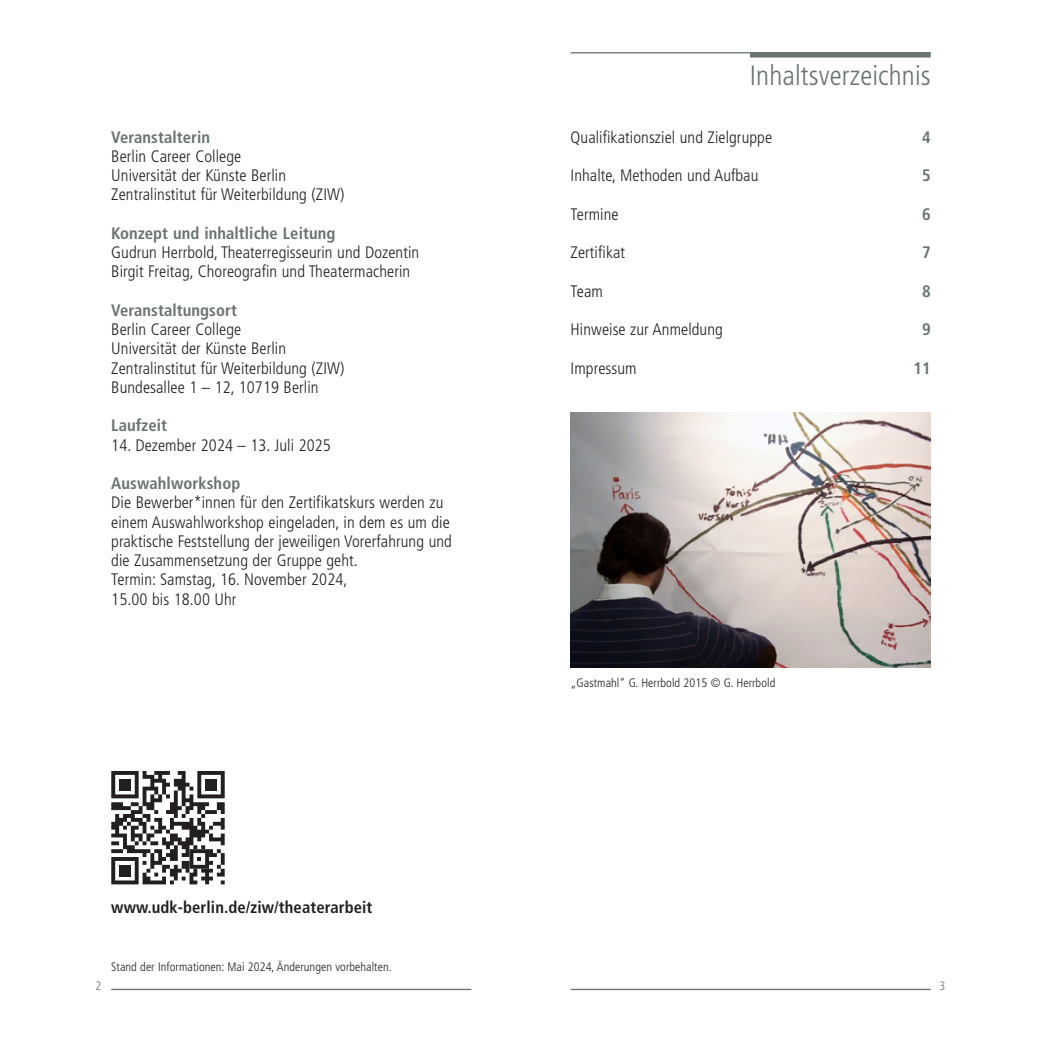
<style>
.page{position:relative;width:1042px;height:1042px;background:#fff}
.page>*{position:absolute;margin:0;border:0;box-sizing:border-box;transform-origin:0 0}
.titel_rechts{font:300 condensed 28px "Frutiger LT Std";letter-spacing:.005em;color:#697374}
.fliesstext_D{font:300 condensed 16.62px/19.2px "Frutiger LT Std";letter-spacing:.005em;color:#231f20}
.Inhaltsverzeichnis{font:300 condensed 16.62px "Frutiger LT Std";letter-spacing:.005em;color:#231f20}
.bold_grau{font:700 condensed 16.62px "Frutiger LT Std";letter-spacing:.005em;color:#697374}
.bold_schwarz{font:700 condensed 16.62px "Frutiger LT Std";letter-spacing:.005em;color:#231f20}
.fliesstext_D-2{font:300 condensed 12.25px "Frutiger LT Std";letter-spacing:.005em;color:#231f20}
.impressum{font:300 condensed 12.25px "Frutiger LT Std";letter-spacing:.005em;color:#231f20}
.t1{font:300 condensed 12.25px "Frutiger LT Std";color:#697374}
</style>
<div class="page">
<hr style="left:111px;top:989px;width:360px;height:1px;background:#697374">
<hr style="left:570px;top:989px;width:360px;height:1px;background:#697374">
<hr style="left:570px;top:52px;width:360px;height:1px;background:#697374">
<div style="left:750px;top:52px;width:180px;height:6px;background:#697374"></div>
<img style="left:570px;top:412px;width:360px;height:256px">
<svg style="left:111px;top:771px;width:114px;height:113px"></svg>
<p class="bold_grau" style="left:111px;top:127px;width:100px">Veranstalterin</p>
<p class="fliesstext_D" style="left:111px;top:147px;width:131px">Berlin Career College</p>
<p class="fliesstext_D" style="left:111px;top:166px;width:176px">Universität der Künste Berlin</p>
<p class="fliesstext_D" style="left:111px;top:185px;width:235px">Zentralinstitut für Weiterbildung (ZIW)</p>
<p class="bold_grau" style="left:111px;top:223px;width:226px">Konzept und inhaltliche Leitung</p>
<p class="fliesstext_D" style="left:111px;top:243px;width:309px">Gudrun Herrbold, Theaterregisseurin und Dozentin</p>
<p class="fliesstext_D" style="left:111px;top:262px;width:300px">Birgit Freitag, Choreografin und Theatermacherin</p>
<p class="bold_grau" style="left:111px;top:300px;width:127px">Veranstaltungsort</p>
<p class="fliesstext_D" style="left:111px;top:320px;width:131px">Berlin Career College</p>
<p class="fliesstext_D" style="left:111px;top:339px;width:176px">Universität der Künste Berlin</p>
<p class="fliesstext_D" style="left:111px;top:358px;width:235px">Zentralinstitut für Weiterbildung (ZIW)</p>
<p class="fliesstext_D" style="left:111px;top:378px;width:209px">Bundesallee 1 – 12, 10719 Berlin</p>
<p class="bold_grau" style="left:111px;top:416px;width:57px">Laufzeit</p>
<p class="fliesstext_D" style="left:111px;top:435px;width:221px">14. Dezember 2024 – 13. Juli 2025</p>
<p class="bold_grau" style="left:111px;top:473px;width:130px">Auswahlworkshop</p>
<p class="fliesstext_D" style="left:111px;top:493px;width:342px">Die Bewerber*innen für den Zertifikatskurs werden zu einem Auswahlworkshop eingeladen, in dem es um die praktische Feststellung der jeweiligen Vorerfahrung und die Zusammensetzung der Gruppe geht.</p>
<p class="fliesstext_D" style="left:111px;top:570px;width:238px">Termin: Samstag, 16. November 2024,<br>15.00 bis 18.00 Uhr</p>
<p class="bold_schwarz" style="left:111px;top:897px;width:263px">www.udk-berlin.de/ziw/theaterarbeit</p>
<p class="fliesstext_D-2" style="left:111px;top:959px;width:282px">Stand der Informationen: Mai 2024, Änderungen vorbehalten.</p>
<p class="titel_rechts" style="left:750px;top:59px;width:182px">Inhaltsverzeichnis</p>
<p class="Inhaltsverzeichnis" style="left:570px;top:127px;width:203px">Qualifikationsziel und Zielgruppe</p>
<p class="Inhaltsverzeichnis" style="left:570px;top:166px;width:189px">Inhalte, Methoden und Aufbau</p>
<p class="Inhaltsverzeichnis" style="left:570px;top:204px;width:49px">Termine</p>
<p class="Inhaltsverzeichnis" style="left:570px;top:243px;width:56px">Zertifikat</p>
<p class="Inhaltsverzeichnis" style="left:570px;top:281px;width:34px">Team</p>
<p class="Inhaltsverzeichnis" style="left:570px;top:320px;width:154px">Hinweise zur Anmeldung</p>
<p class="Inhaltsverzeichnis" style="left:570px;top:358px;width:67px">Impressum</p>
<p class="impressum" style="left:570px;top:676px;width:206px">„Gastmahl“ G. Herrbold 2015 © G. Herrbold</p>
<p class="bold_grau" style="left:922px;top:127px;width:10px">4</p>
<p class="bold_grau" style="left:922px;top:165px;width:10px">5</p>
<p class="bold_grau" style="left:922px;top:204px;width:10px">6</p>
<p class="bold_grau" style="left:922px;top:242px;width:10px">7</p>
<p class="bold_grau" style="left:922px;top:281px;width:10px">8</p>
<p class="bold_grau" style="left:922px;top:319px;width:10px">9</p>
<p class="bold_grau" style="left:913px;top:358px;width:19px">11</p>
<p class="t1" style="left:95px;top:978px;width:7px">2</p>
<p class="t1" style="left:939px;top:978px;width:7px">3</p>
</div>
